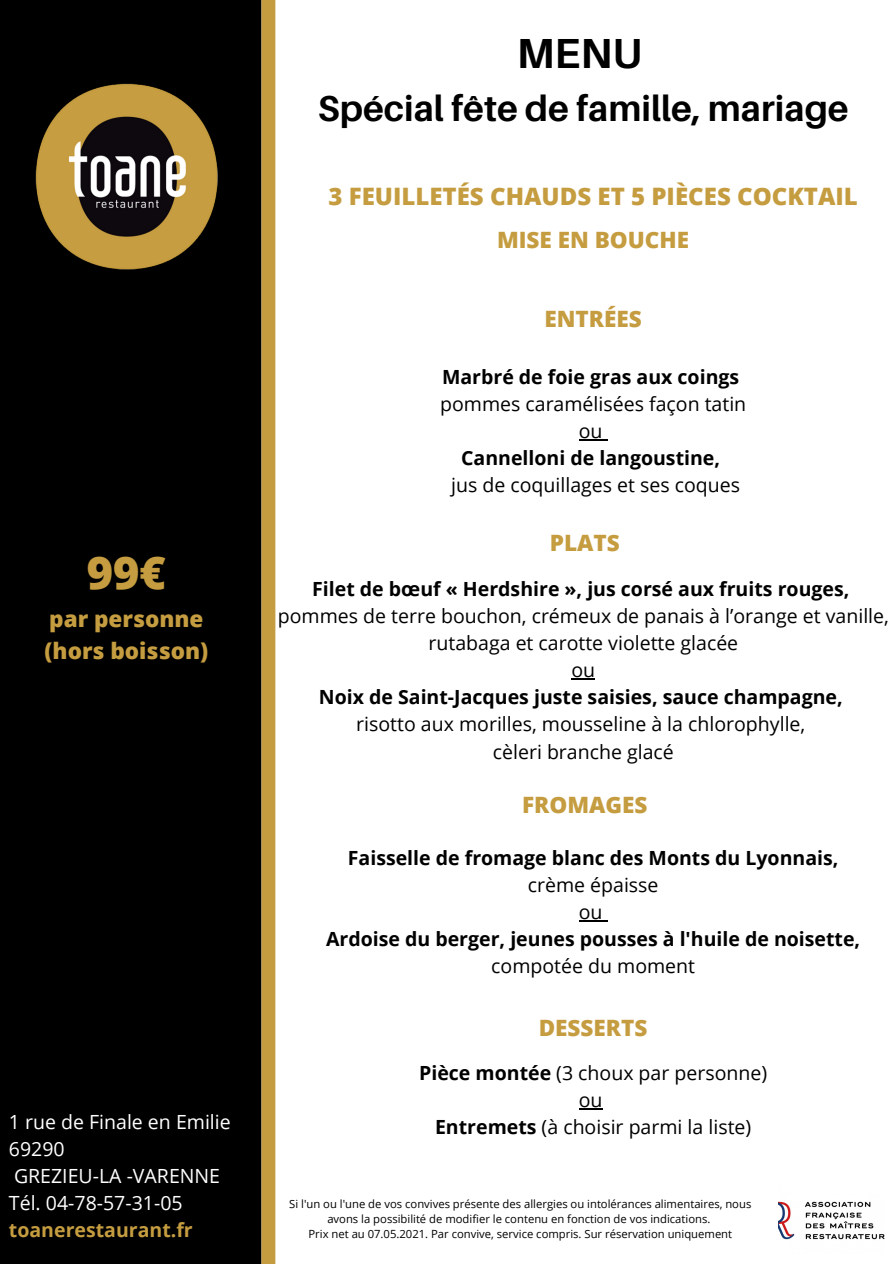
<style>
.page{position:relative;width:894px;height:1264px;background:#fff}
.page>*{position:absolute;margin:0;border:0;box-sizing:border-box;transform-origin:0 0}
.t1{font:800 45px "Open Sans";color:#c59d40}
.t2{font:700 42px "Aileron";color:#000}
.t3{font:700 36px "Aileron";color:#000}
.t4{font:800 24px "Open Sans";color:#c59d40}
.t5{font:800 22.5px "Open Sans";color:#c59d40}
.t6{font:19.5px "Open Sans";color:#000}
.t7{font:700 19.5px "Open Sans";color:#000}
.t8{font:19.5px "Open Sans";color:#fff}
.t9{font:700 19.5px "Open Sans";color:#c59d40}
.t10{font:11.25px/15px "Open Sans";color:#000;text-align:center}
.s1{font-weight:700}
</style>
<div class="page">
<div style="left:0;top:0;width:261px;height:1263px;background:#000"></div>
<img style="left:0;top:66px;width:261px;height:215px">
<svg style="left:261px;top:0;width:14px;height:1263px;background:#c09a44"></svg>
<svg style="left:579px;top:920px;width:28px;height:1px"></svg>
<svg style="left:579px;top:1108px;width:23px;height:1px"></svg>
<img style="left:778px;top:1201px;width:106px;height:39px">
<svg style="left:579px;top:439px;width:28px;height:1px"></svg>
<svg style="left:571px;top:678px;width:24px;height:1px"></svg>
<p class="t1" style="left:87px;top:540px;width:81px">99€</p>
<p class="t5" style="left:49px;top:603px;width:156px">par personne</p>
<p class="t5" style="left:45px;top:634px;width:165px">(hors boisson)</p>
<p class="t8" style="left:9px;top:1108px;width:223px">1 rue de Finale en Emilie</p>
<p class="t8" style="left:9px;top:1135px;width:57px">69290</p>
<p class="t8" style="left:14px;top:1162px;width:207px">GREZIEU-LA -VARENNE</p>
<p class="t8" style="left:9px;top:1189px;width:175px">Tél. 04-78-57-31-05</p>
<p class="t9" style="left:9px;top:1216px;width:185px">toanerestaurant.fr</p>
<p class="t2" style="left:516px;top:27px;width:127px">MENU</p>
<p class="t3" style="left:318px;top:86px;width:532px">Spécial fête de famille, mariage</p>
<p class="t4" style="left:328px;top:180px;width:531px">3 FEUILLETÉS CHAUDS ET 5 PIÈCES COCKTAIL</p>
<p class="t5" style="left:497px;top:224px;width:193px">MISE EN BOUCHE</p>
<p class="t5" style="left:544px;top:303px;width:99px">ENTRÉES</p>
<p class="t7" style="left:442px;top:363px;width:298px">Marbré de foie gras aux coings</p>
<p class="t6" style="left:440px;top:390px;width:307px">pommes caramélisées façon tatin</p>
<p class="t6" style="left:578px;top:417px;width:25px">ou</p>
<p class="t7" style="left:461px;top:444px;width:260px">Cannelloni de langoustine,</p>
<p class="t6" style="left:451px;top:471px;width:290px">jus de coquillages et ses coques</p>
<p class="t5" style="left:549px;top:526px;width:71px">PLATS</p>
<p class="t7" style="left:312px;top:575px;width:538px">Filet de bœuf « Herdshire », jus corsé aux fruits rouges,</p>
<p class="t6" style="left:278px;top:602px;width:612px">pommes de terre bouchon, crémeux de panais à l’orange et vanille,</p>
<p class="t6" style="left:428px;top:629px;width:311px">rutabaga et carotte violette glacée</p>
<p class="t6" style="left:571px;top:656px;width:25px">ou</p>
<p class="t7" style="left:319px;top:683px;width:525px">Noix de Saint-Jacques juste saisies, sauce champagne,</p>
<p class="t6" style="left:356px;top:710px;width:450px">risotto aux morilles, mousseline à la chlorophylle,</p>
<p class="t6" style="left:492px;top:737px;width:182px">cèleri branche glacé</p>
<p class="t5" style="left:522px;top:789px;width:127px">FROMAGES</p>
<p class="t7" style="left:348px;top:844px;width:492px">Faisselle de fromage blanc des Monts du Lyonnais,</p>
<p class="t6" style="left:527px;top:871px;width:132px">crème épaisse</p>
<p class="t6" style="left:578px;top:898px;width:25px">ou</p>
<p class="t7" style="left:326px;top:925px;width:535px">Ardoise du berger, jeunes pousses à l'huile de noisette,</p>
<p class="t6" style="left:491px;top:952px;width:205px">compotée du moment</p>
<p class="t5" style="left:538px;top:1011px;width:110px">DESSERTS</p>
<p class="t6" style="left:419px;top:1059px;width:349px"><span class="s1">Pièce montée</span> (3 choux par personne)</p>
<p class="t6" style="left:578px;top:1086px;width:25px">ou</p>
<p class="t6" style="left:435px;top:1113px;width:318px"><span class="s1">Entremets</span> (à choisir parmi la liste)</p>
<p class="t10" style="left:289px;top:1196px;width:463px">Si l'un ou l'une de vos convives présente des allergies ou intolérances alimentaires, nous avons la possibilité de modifier le contenu en fonction de vos indications.</p>
<p class="t10" style="left:308px;top:1226px;width:425px">Prix net au 07.05.2021. Par convive, service compris. Sur réservation uniquement</p>
</div>
